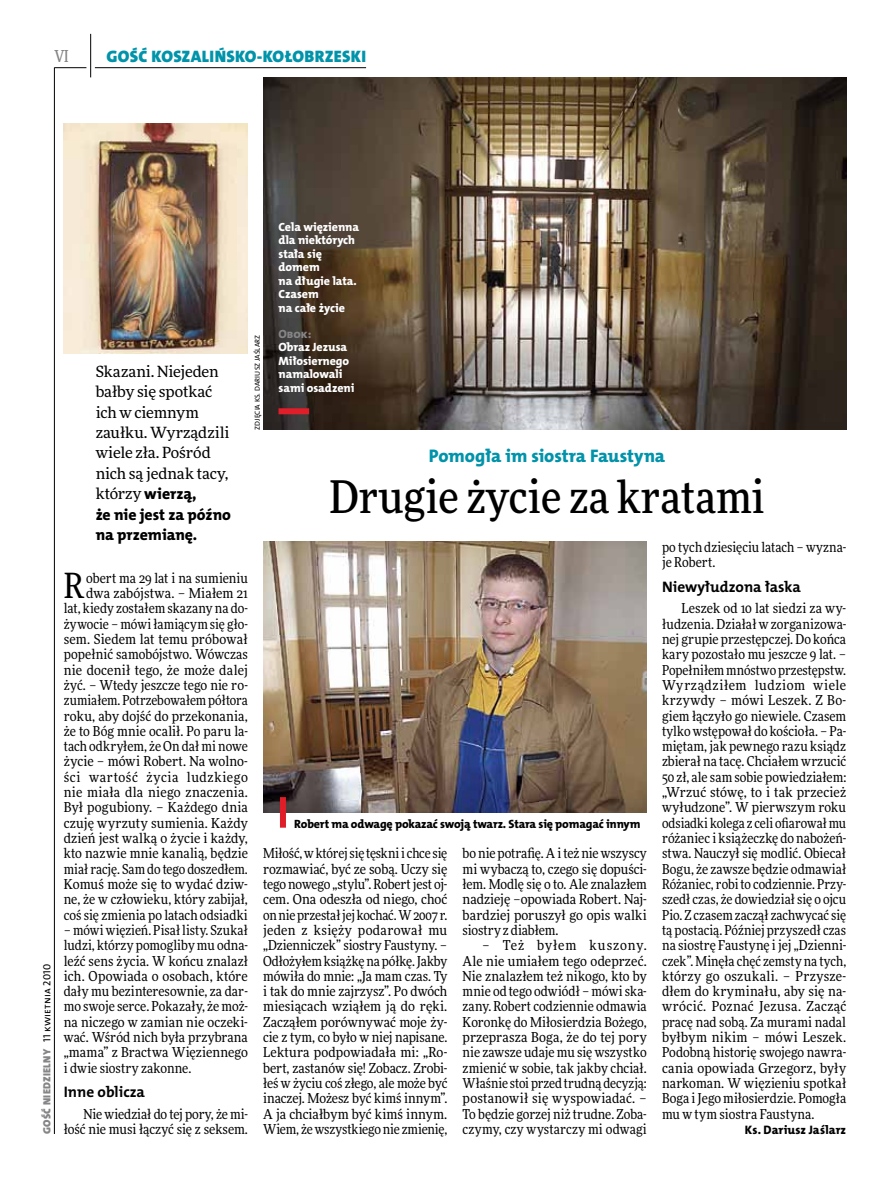
<style>
.page{position:relative;width:893px;height:1191px;background:#fff}
.page>*{position:absolute;margin:0;border:0;box-sizing:border-box;transform-origin:0 0}
.t1{font:500 45px "Freeday Narrow";color:#000}
.t2{font:34.8px "Freeday Narrow News";color:#000}
.t3{font:18.3px "The Mix HP8 Ex Bld";letter-spacing:-.005em;color:#0093aa}
.t4{font:16.65px "The Mix HP9 Blk";letter-spacing:.02em;color:#0093aa}
.t5{font:500 16.5px "Freeday Narrow";color:#858486;scale:.9 1}
.t6{font:15.75px/20.4px "The Mix HP8 Ex Bld";letter-spacing:-.005em;color:#000}
.t7{font:15.45px/20.4px "Freeday News";letter-spacing:-.01em;color:#000}
.t8{font:15.3px "The Mix HP7 Bld";color:#000}
.t9{font:13.65px/15.3px "Freeday Narrow News";letter-spacing:.005em;color:#000;text-align:justify}
.t10{font:12.3px "The Mix HP8 Ex Bld";letter-spacing:.005em;color:#000}
.t11{font:12px/13.5px "The Mix HP8 Ex Bld";letter-spacing:-.005em;color:#fff}
.t12{font:12px "The Mix HP8 Ex Bld";letter-spacing:-.015em;color:#000}
.t13{font:12px "The Mix HP8 Ex Bld";color:#858486}
.t14{font:10.5px "The Mix HP9 Blk";letter-spacing:.025em;color:#858486}
.t15{font:7.2px "The Mix HP5 Plain";letter-spacing:.015em;color:#000}
.s1{font-family:"The Mix HP5 Plain";color:#000}
.s2{font-family:"Freeday News";font-size:15.45px}
</style>
<div class="page">
<hr style="left:54px;top:67px;width:1px;height:1067px;background:#000">
<hr style="left:90px;top:34px;width:1px;height:43px;background:#000">
<hr style="left:54px;top:67px;width:32px;height:1px;background:#000">
<hr style="left:95px;top:67px;width:271px;height:1px;background:#000">
<img style="left:263px;top:542px;width:384px;height:270px">
<img style="left:64px;top:123px;width:184px;height:230px">
<img style="left:263px;top:77px;width:583px;height:352px">
<div style="left:280px;top:797px;width:6px;height:30px;background:#df1e2a"></div>
<div style="left:279px;top:408px;width:30px;height:6px;background:#df1e2a"></div>
<p class="t5" style="left:54px;top:46px;width:17px">VI</p>
<p class="t4" style="left:106px;top:46px;width:261px">GOŚĆ KOSZALIŃSKO-KOŁOBRZESKI</p>
<p class="t14" style="left:40px;top:1134px;width:171px;rotate:-90deg">GOŚĆ NIEDZIELNY <span class="s1">11 kwietnia 2010</span></p>
<p class="t11" style="left:279px;top:220px;width:82px">Cela więzienna dla niektórych stała się domem<br>na długie lata.<br>Czasem<br>na całe życie</p>
<p class="t13" style="left:279px;top:326px;width:34px">Obok:</p>
<p class="t11" style="left:279px;top:340px;width:77px">Obraz Jezusa<br>Miłosiernego namalowali sami osadzeni</p>
<p class="t15" style="left:253px;top:430px;width:96px;rotate:-90deg">Zdjęcia ks. Dariusz Jaślarz</p>
<p class="t7" style="left:96px;top:361px;width:135px">Skazani. Niejeden bałby się spotkać ich w ciemnym zaułku. Wyrządzili wiele zła. Pośród nich są jednak tacy,</p>
<p class="t6" style="left:96px;top:484px;width:137px"><span class="s2">którzy</span> wierzą,<br>że nie jest za późno na przemianę.</p>
<h3 class="t3" style="left:429px;top:444px;width:238px">Pomogła im siostra Faustyna</h3>
<h1 class="t1" style="left:329px;top:468px;width:437px">Drugie życie za kratami</h1>
<p class="t9" style="left:662px;top:539px;width:186px">po tych dziesięciu latach – wyzna&shy;je Robert.</p>
<p class="t8" style="left:662px;top:576px;width:140px">Niewyłudzona łaska</p>
<p class="t9" style="left:662px;top:600px;width:186px;text-indent:20px">Leszek od 10 lat siedzi za wy&shy;łudzenia. Działał w zorganizowa&shy;nej grupie przestępczej. Do końca kary pozostało mu jeszcze 9 lat. – Popełniłem mnóstwo przestępstw.<br>Wyrządziłem ludziom wiele krzywdy – mówi Leszek. Z Bo&shy;giem łączyło go niewiele. Czasem tylko wstępował do kościoła. – Pa&shy;miętam, jak pewnego razu ksiądz zbierał na tacę. Chciałem wrzucić 50 zł, ale sam sobie powiedziałem: „Wrzuć stówę, to i tak przecież wyłudzone”. W pierwszym roku odsiadki kolega z celi ofiarował mu różaniec i książeczkę do nabożeń&shy;stwa. Nauczył się modlić. Obiecał Bogu, że zawsze będzie odmawiał Różaniec, robi to codziennie. Przy&shy;szedł czas, że dowiedział się o ojcu Pio. Z czasem zaczął zachwycać się tą postacią. Później przyszedł czas na siostrę Faustynę i jej „Dzienni&shy;czek”. Minęła chęć zemsty na tych, którzy go oszukali. – Przysze&shy;dłem do kryminału, aby się na&shy;wrócić. Poznać Jezusa. Zacząć pracę nad sobą. Za murami nadal byłbym nikim – mówi Leszek.<br>Podobną historię swojego nawra&shy;cania opowiada Grzegorz, były narkoman. W więzieniu spotkał Boga i Jego miłosierdzie. Pomogła mu w tym siostra Faustyna.</p>
<p class="t10" style="left:745px;top:1122px;width:103px">Ks. Dariusz Jaślarz</p>
<p class="t9" style="left:64px;top:570px;width:186px;text-align:right">obert ma 29 lat i na sumieniu dwa zabójstwa. – Miałem 21<br>lat, kiedy zostałem skazany na do&shy;żywocie – mówi łamiącym się gło&shy;sem. Siedem lat temu próbował popełnić samobójstwo. Wówczas nie docenił tego, że może dalej żyć. – Wtedy jeszcze tego nie ro&shy;zumiałem. Potrzebowałem półtora roku, aby dojść do przekonania, że to Bóg mnie ocalił. Po paru la&shy;tach odkryłem, że On dał mi nowe życie – mówi Robert. Na wolno&shy;ści wartość życia ludzkiego nie miała dla niego znaczenia.<br>Był pogubiony. – Każdego dnia czuję wyrzuty sumienia. Każdy dzień jest walką o życie i każdy, kto nazwie mnie kanalią, będzie miał rację. Sam do tego doszedłem.<br>Komuś może się to wydać dziw&shy;ne, że w człowieku, który zabijał, coś się zmienia po latach odsiadki</p>
<p class="t9" style="left:64px;top:922px;width:186px">– mówi więzień. Pisał listy. Szukał ludzi, którzy pomogliby mu odna&shy;leźć sens życia. W końcu znalazł ich. Opowiada o osobach, które dały mu bezinteresownie, za dar&shy;mo swoje serce. Pokazały, że moż&shy;na niczego w zamian nie oczeki&shy;wać. Wśród nich była przybrana „mama” z Bractwa Więziennego i dwie siostry zakonne.</p>
<p class="t8" style="left:64px;top:1081px;width:83px">Inne oblicza</p>
<p class="t9" style="left:64px;top:1106px;width:186px;text-align:right">Nie wiedział do tej pory, że mi&shy;łość nie musi łączyć się z seksem.</p>
<h2 class="t2" style="left:64px;top:564px;width:22px">R</h2>
<p class="t12" style="left:294px;top:816px;width:348px">Robert ma odwagę pokazać swoją twarz. Stara się pomagać innym</p>
<p class="t9" style="left:263px;top:845px;width:186px">Miłość, w której się tęskni i chce się rozmawiać, być ze sobą. Uczy się tego nowego „stylu”. Robert jest oj&shy;cem. Ona odeszła od niego, choć on nie przestał jej kochać. W 2007 r. jeden z księży podarował mu „Dzienniczek” siostry Faustyny. – Odłożyłem książkę na półkę. Jakby mówiła do mnie: „Ja mam czas. Ty i tak do mnie zajrzysz”. Po dwóch miesiącach wziąłem ją do ręki.<br>Zacząłem porównywać moje ży&shy;cie z tym, co było w niej napisane.<br>Lektura podpowiadała mi: „Ro&shy;bert, zastanów się! Zobacz. Zrobi&shy;łeś w życiu coś złego, ale może być inaczej. Możesz być kimś innym”.<br>A ja chciałbym być kimś innym.<br>Wiem, że wszystkiego nie zmienię,</p>
<p class="t9" style="left:463px;top:845px;width:186px">bo nie potrafię. A i też nie wszyscy mi wybaczą to, czego się dopuści&shy;łem. Modlę się o to. Ale znalazłem nadzieję –opowiada Robert. Naj&shy;bardziej poruszył go opis walki siostry z diabłem.</p>
<p class="t9" style="left:463px;top:937px;width:186px;text-indent:20px">– Też byłem kuszony.<br>Ale nie umiałem tego odeprzeć.<br>Nie znalazłem też nikogo, kto by mnie od tego odwiódł – mówi ska&shy;zany. Robert codziennie odmawia Koronkę do Miłosierdzia Bożego, przeprasza Boga, że do tej pory nie zawsze udaje mu się wszystko zmienić w sobie, tak jakby chciał.<br>Właśnie stoi przed trudną decyzją: postanowił się wyspowiadać. – To będzie gorzej niż trudne. Zoba&shy;czymy, czy wystarczy mi odwagi</p>
</div>
